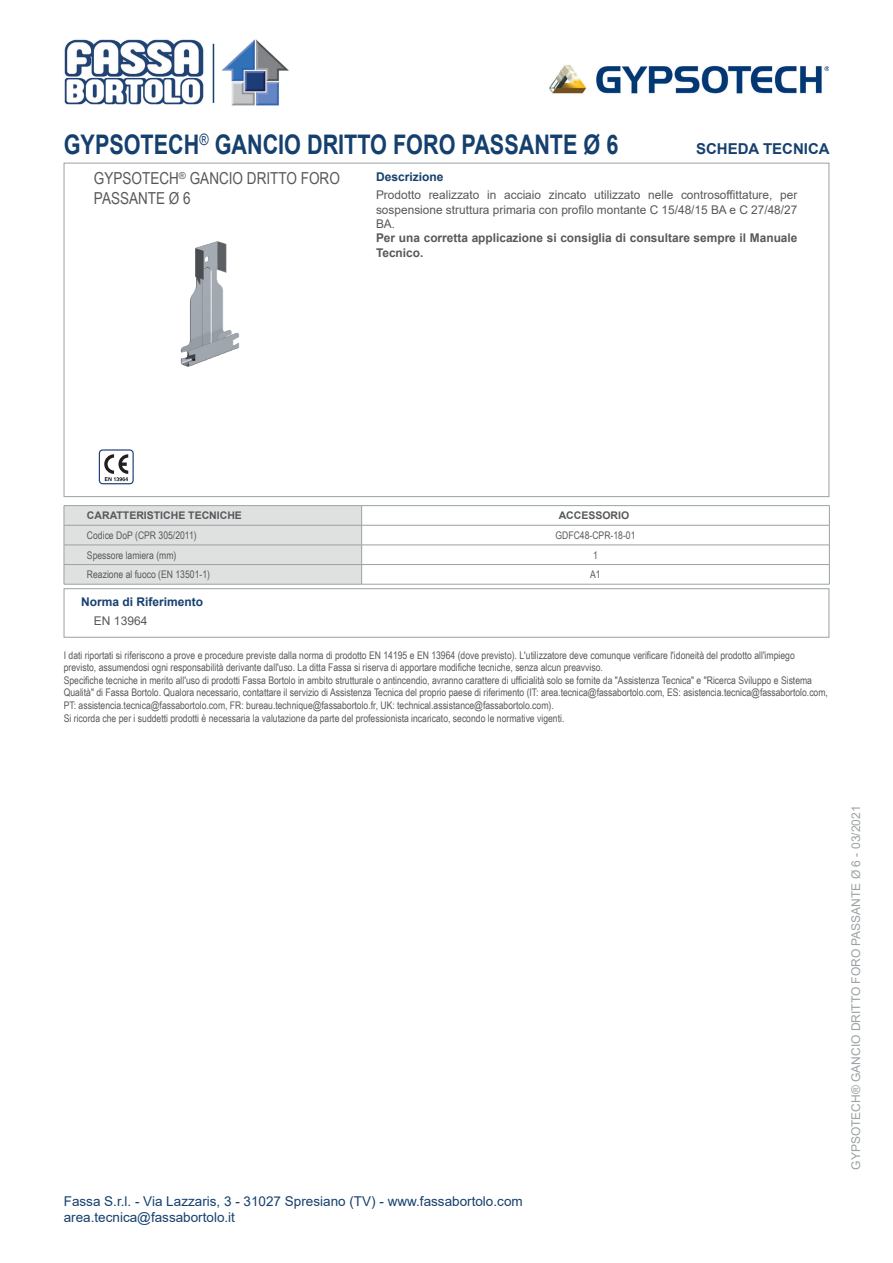
<style>
.page{position:relative;width:893px;height:1263px;background:#fff}
.page>*{position:absolute;margin:0;border:0;box-sizing:border-box;transform-origin:0 0}
.Sottotitolo{font:700 27px "Arial";color:#15406e;scale:.8 1}
.Descrizione{font:16.5px/19.8px "Arial Narrow";color:#57585a}
.Scheda_Tecnica{font:700 15px "Arial";color:#15406e}
.t1{font:13.5px/16.2px "Arial";color:#15406e}
.Descrizione_gypsotec{font:12px/14.4px "Arial";color:#57585a;text-align:justify}
.Grassetto{font:700 12px/14.4px "Arial";color:#57585a}
.t2{font:12px "Arial";color:#9ba1a4}
.Titolo{font:700 12px "Arial";color:#15406e}
.Norma_di_riferimento{font:12px "Arial";color:#57585a}
.Disclaimer{font:10.5px/12.6px "Arial Narrow";color:#57585a}
.normale_sx{font:10.5px "Arial Narrow";color:#57585a}
.grassetto_sx{font:700 10.5px "Arial";color:#57585a}
.normale_centrato{font:10.5px "Arial Narrow";color:#57585a}
.grassetto_centrato{font:700 10.5px "Arial";color:#57585a}
</style>
<div class="page">
<img style="left:549px;top:64px;width:279px;height:30px">
<img style="left:64px;top:39px;width:140px;height:66px">
<hr style="left:213px;top:44px;width:1px;height:59px;background:#15406e">
<img style="left:221px;top:39px;width:68px;height:67px">
<img style="left:180px;top:241px;width:60px;height:126px">
<div style="left:99px;top:449px;width:35px;height:35px;border:1px solid #1d3e79;border-radius:3px"></div>
<svg style="left:104px;top:454px;width:24px;height:27px"></svg>
<hr style="left:64px;top:505px;width:298px;height:1px;background:#9ba1a4">
<hr style="left:362px;top:505px;width:468px;height:1px;background:#9ba1a4">
<hr style="left:362px;top:525px;width:468px;height:1px;background:#9ba1a4">
<hr style="left:362px;top:545px;width:468px;height:1px;background:#9ba1a4">
<hr style="left:64px;top:584px;width:298px;height:1px;background:#9ba1a4">
<hr style="left:362px;top:564px;width:468px;height:1px;background:#9ba1a4">
<svg style="left:64px;top:506px;width:298px;height:78px;background:#dbdddd"></svg>
<svg style="left:829px;top:506px;width:1px;height:78px"></svg>
<hr style="left:362px;top:584px;width:468px;height:1px;background:#9ba1a4">
<div style="left:64px;top:588px;width:765px;height:49px;border:1px solid #9ba1a4"></div>
<p class="Sottotitolo" style="left:64px;top:125px;width:695px">GYPSOTECH<sup>®</sup> GANCIO DRITTO FORO PASSANTE Ø 6</p>
<p class="Scheda_Tecnica" style="left:696px;top:138px;width:135px">SCHEDA TECNICA</p>
<p class="Descrizione" style="left:94px;top:168px;width:247px">GYPSOTECH<sup>®</sup> GANCIO DRITTO FORO<br>PASSANTE Ø 6</p>
<p class="Titolo" style="left:376px;top:168px;width:69px">Descrizione</p>
<p class="Descrizione_gypsotec" style="left:376px;top:188px;width:423px">Prodotto realizzato in acciaio zincato utilizzato nelle controsoffittature, per sospensione struttura primaria con profilo montante C 15/48/15 BA e C 27/48/27<br>BA.</p>
<p class="Grassetto" style="left:376px;top:231px;width:423px">Per una corretta applicazione si consiglia di consultare sempre il Manuale<br>Tecnico.</p>
<p class="grassetto_sx" style="left:87px;top:508px;width:156px">CARATTERISTICHE TECNICHE</p>
<p class="grassetto_centrato" style="left:559px;top:508px;width:72px">ACCESSORIO</p>
<p class="normale_sx" style="left:87px;top:527px;width:111px">Codice DoP (CPR 305/2011)</p>
<p class="normale_centrato" style="left:556px;top:527px;width:81px">GDFC48-CPR-18-01</p>
<p class="normale_sx" style="left:87px;top:547px;width:91px">Spessore lamiera (mm)</p>
<p class="normale_centrato" style="left:593px;top:547px;width:6px">1</p>
<p class="normale_sx" style="left:87px;top:567px;width:124px">Reazione al fuoco (EN 13501-1)</p>
<p class="normale_centrato" style="left:590px;top:567px;width:12px">A1</p>
<p class="Titolo" style="left:81px;top:593px;width:124px">Norma di Riferimento</p>
<p class="Norma_di_riferimento" style="left:94px;top:612px;width:55px">EN 13964</p>
<p class="Disclaimer" style="left:64px;top:648px;width:732px">I dati riportati si riferiscono a prove e procedure previste dalla norma di prodotto EN 14195 e EN 13964 (dove previsto). L'utilizzatore deve comunque verificare l'idoneità del prodotto all'impiego previsto, assumendosi ogni responsabilità derivante dall'uso. La ditta Fassa si riserva di apportare modifiche tecniche, senza alcun preavviso.</p>
<p class="Disclaimer" style="left:64px;top:673px;width:766px">Specifiche tecniche in merito all'uso di prodotti Fassa Bortolo in ambito strutturale o antincendio, avranno carattere di ufficialità solo se fornite da "Assistenza Tecnica" e "Ricerca Sviluppo e Sistema<br>Qualità" di Fassa Bortolo. Qualora necessario, contattare il servizio di Assistenza Tecnica del proprio paese di riferimento (IT: area.tecnica@fassabortolo.com, ES: asistencia.tecnica@fassabortolo.com,<br>PT: assistencia.tecnica@fassabortolo.com, FR: bureau.technique@fassabortolo.fr, UK: technical.assistance@fassabortolo.com).</p>
<p class="Disclaimer" style="left:64px;top:711px;width:502px">Si ricorda che per i suddetti prodotti è necessaria la valutazione da parte del professionista incaricato, secondo le normative vigenti.</p>
<p class="t1" style="left:64px;top:1193px;width:460px">Fassa S.r.l. - Via Lazzaris, 3 - 31027 Spresiano (TV) - www.fassabortolo.com area.tecnica@fassabortolo.it</p>
<p class="t2" style="left:848px;top:1170px;width:365px;rotate:-90deg">GYPSOTECH® GANCIO DRITTO FORO PASSANTE Ø 6 - 03/2021</p>
</div>
